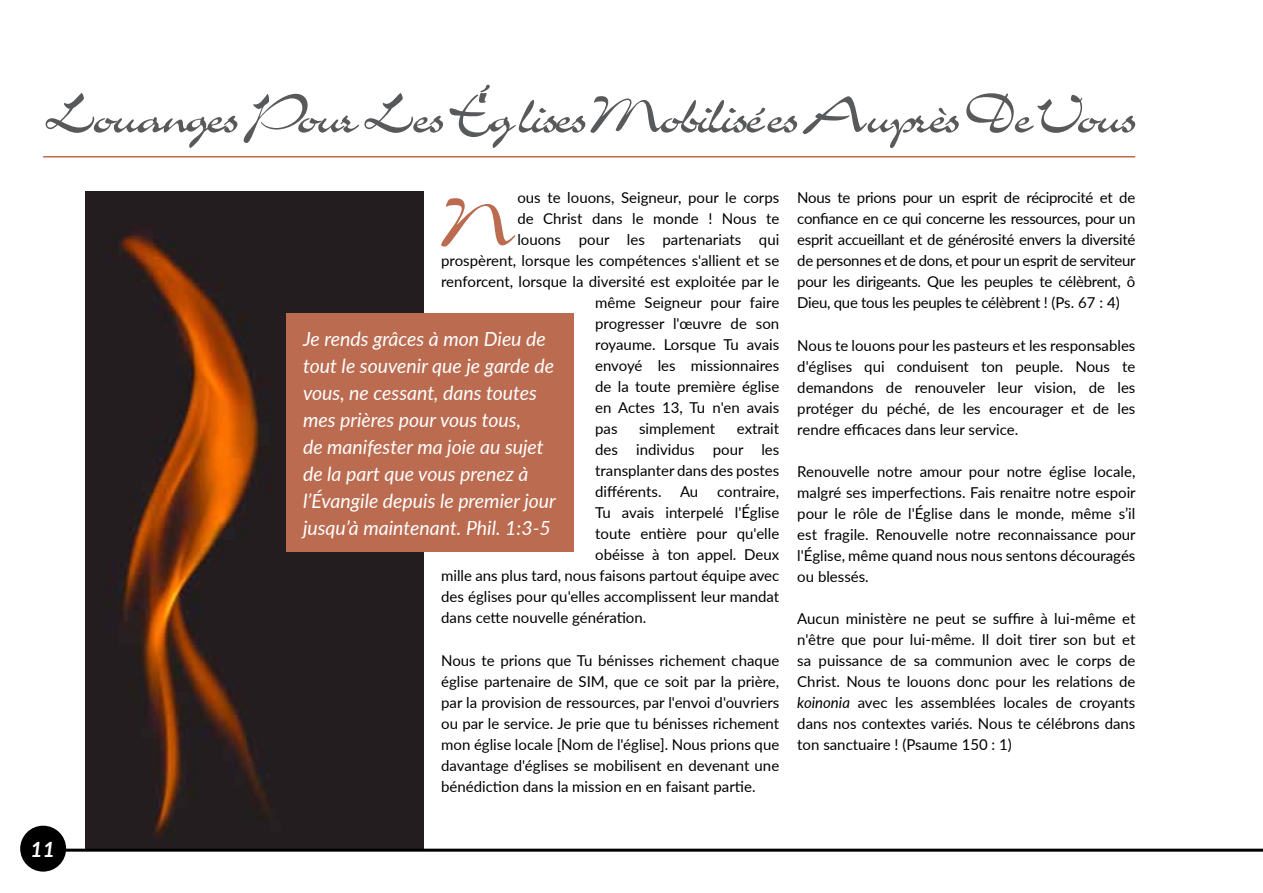
<style>
.page{position:relative;width:1263px;height:893px;background:#fff}
.page>*{position:absolute;margin:0;border:0;box-sizing:border-box;transform-origin:0 0}
.t1{font:83.1px "Airfoil Script SSK";color:#bb6b50}
.t2{font:63px "Airfoil Script SSK";letter-spacing:-.03em;color:#58595b}
.t3{font:italic 700 21px "Lato";color:#fff}
.t4{font:italic 19.5px/27px "Lato";color:#fff}
.t5{font:15px/21px "Lato";color:#000;text-align:justify}
.s1{font-style:italic}
</style>
<div class="page">
<img style="left:85px;top:191px;width:338px;height:658px">
<div style="left:286px;top:313px;width:288px;height:239px;background:#bb6b50"></div>
<hr style="left:43px;top:156px;width:1092px;height:1px;background:#bb6b50">
<hr style="left:43px;top:849px;width:1220px;height:3px;background:#000">
<div style="left:20px;top:826px;width:46px;height:46px;background:#000;border-radius:50%"></div>
<h2 class="t2" style="left:43px;top:81px;width:1094px">Louanges Pour Les Églises Mobilisées Auprès De Vous</h2>
<h3 class="t3" style="left:31px;top:834px;width:26px">11</h3>
<h1 class="t1" style="left:440px;top:178px;width:78px">N</h1>
<p class="t5" style="left:517px;top:187px;width:263px">ous te louons, Seigneur, pour le corps</p>
<p class="t5" style="left:517px;top:208px;width:263px">de Christ dans le monde ! Nous te</p>
<p class="t5" style="left:517px;top:229px;width:263px">louons pour les partenariats qui</p>
<p class="t5" style="left:441px;top:250px;width:340px">prospèrent, lorsque les compétences s'allient et se</p>
<p class="t5" style="left:441px;top:271px;width:340px">renforcent, lorsque la diversité est exploitée par le</p>
<p class="t5" style="left:595px;top:292px;width:186px">même Seigneur pour faire</p>
<p class="t5" style="left:595px;top:313px;width:186px">progresser l'œuvre de son</p>
<p class="t5" style="left:595px;top:334px;width:186px">royaume. Lorsque Tu avais</p>
<p class="t5" style="left:595px;top:355px;width:186px">envoyé les missionnaires</p>
<p class="t5" style="left:595px;top:376px;width:186px">de la toute première église</p>
<p class="t5" style="left:595px;top:397px;width:186px">en Actes 13, Tu n'en avais</p>
<p class="t5" style="left:595px;top:418px;width:24px">pas</p>
<p class="t5" style="left:639px;top:418px;width:78px">simplement</p>
<p class="t4" style="left:303px;top:324px;width:254px">Je rends grâces à mon Dieu de tout le souvenir que je garde de vous, ne cessant, dans toutes mes prières pour vous tous,<br>de manifester ma joie au sujet de la part que vous prenez à l’Évangile depuis le premier jour jusqu’à maintenant. Phil. 1:3-5</p>
<p class="t5" style="left:595px;top:418px;width:186px;text-indent:142px">extrait des individus pour les transplanter dans des postes différents. Au</p>
<p class="t5" style="left:717px;top:481px;width:64px">contraire,</p>
<p class="t5" style="left:595px;top:502px;width:186px">Tu avais interpelé l'Église</p>
<p class="t5" style="left:595px;top:523px;width:186px">toute entière pour qu'elle</p>
<p class="t5" style="left:595px;top:544px;width:186px">obéisse à ton appel. Deux</p>
<p class="t5" style="left:441px;top:565px;width:340px">mille ans plus tard, nous faisons partout équipe avec</p>
<p class="t5" style="left:441px;top:586px;width:340px">des églises pour qu'elles accomplissent leur mandat</p>
<p class="t5" style="left:441px;top:607px;width:207px">dans cette nouvelle génération.</p>
<p class="t5" style="left:441px;top:649px;width:340px">Nous te prions que Tu bénisses richement chaque église partenaire de SIM, que ce soit par la prière, par la provision de ressources, par l'envoi d'ouvriers ou par le service. Je prie que tu bénisses richement mon église locale [Nom de l'église]. Nous prions que davantage d'églises se mobilisent en devenant une bénédiction dans la mission en en faisant partie.</p>
<p class="t5" style="left:797px;top:187px;width:340px">Nous te prions pour un esprit de réciprocité et de confiance en ce qui concerne les ressources, pour un esprit accueillant et de générosité envers la diversité de personnes et de dons, et pour un esprit de serviteur pour les dirigeants. Que les peuples te célèbrent, ô Dieu, que tous les peuples te célèbrent ! (Ps. 67 : 4)</p>
<p class="t5" style="left:797px;top:334px;width:340px">Nous te louons pour les pasteurs et les responsables d'églises qui conduisent ton peuple. Nous te demandons de renouveler leur vision, de les protéger du péché, de les encourager et de les rendre efficaces dans leur service.</p>
<p class="t5" style="left:797px;top:460px;width:340px">Renouvelle notre amour pour notre église locale, malgré ses imperfections. Fais renaitre notre espoir pour le rôle de l'Église dans le monde, même s’il est fragile. Renouvelle notre reconnaissance pour l'Église, même quand nous nous sentons découragés ou blessés.</p>
<p class="t5" style="left:797px;top:608px;width:340px">Aucun ministère ne peut se suffire à lui-même et n'être que pour lui-même. Il doit tirer son but et sa puissance de sa communion avec le corps de Christ. Nous te louons donc pour les relations de <span class="s1">koinonia</span> avec les assemblées locales de croyants dans nos contextes variés. Nous te célébrons dans ton sanctuaire ! (Psaume 150 : 1)</p>
</div>
